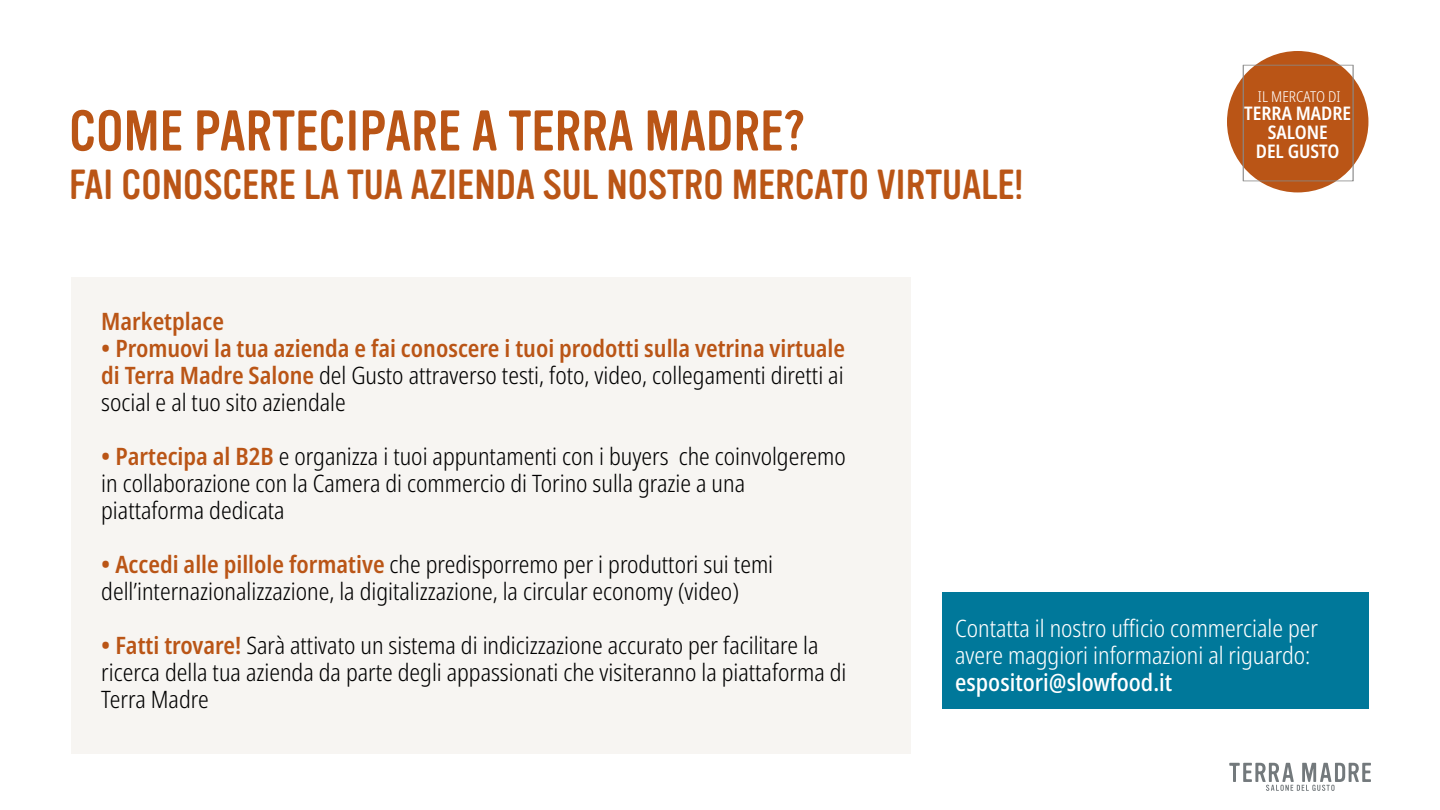
<style>
.page{position:relative;width:1440px;height:810px;background:#fff}
.page>*{position:absolute;margin:0;border:0;box-sizing:border-box;transform-origin:0 0}
.t1{font:56.25px "Vinyl OT";color:#ba5516}
.t2{font:41.25px "Vinyl OT";color:#ba5516}
.t3{font:300 condensed 24px/27px "Noto Sans";color:#000}
.t4{font:600 condensed 24px/27px "Noto Sans";color:#ba5516;text-align:justify}
.t5{font:300 condensed 24px/27px "Noto Sans";color:#fff}
.t6{font:500 condensed 24px "Noto Sans";color:#fff}
.t7{font:600 condensed 18.75px/18.8px "Noto Sans";color:#fff;text-align:center}
.t8{font:300 condensed 15px "Noto Sans";color:#fff}
.s1{font-weight:300;color:#000}
.s2{font-weight:600;color:#ba5516}
</style>
<div class="page">
<svg style="left:1229px;top:763px;width:142px;height:28px"></svg>
<div style="left:1227px;top:51px;width:141px;height:141px;background:#ba5516;border-radius:50%"></div>
<svg style="left:1243px;top:65px;width:111px;height:116px"></svg>
<div style="left:71px;top:277px;width:839px;height:477px;background:#f7f5f2"></div>
<div style="left:942px;top:592px;width:426px;height:117px;background:#00789a"></div>
<h1 class="t1" style="left:69px;top:100px;width:738px">COME PARTECIPARE A TERRA MADRE?</h1>
<h2 class="t2" style="left:69px;top:162px;width:956px">FAI CONOSCERE LA TUA AZIENDA SUL NOSTRO MERCATO VIRTUALE!</h2>
<p class="t8" style="left:1258px;top:86px;width:84px">IL MERCATO DI</p>
<p class="t7" style="left:1244px;top:105px;width:108px">TERRA MADRE<br>SALONE<br>DEL GUSTO</p>
<p class="t4" style="left:101px;top:308px;width:124px">Marketplace</p>
<p class="t4" style="left:101px;top:335px;width:745px">• Promuovi la tua azienda e fai conoscere i tuoi prodotti sulla vetrina virtuale di Terra Madre Salone <span class="s1">del Gusto attraverso testi, foto, video, collegamenti diretti ai social e al tuo sito aziendale</span></p>
<p class="t3" style="left:101px;top:444px;width:746px"><span class="s2">• Partecipa al B2B</span> e organizza i tuoi appuntamenti con i buyers che coinvolgeremo in collaborazione con la Camera di commercio di Torino sulla grazie a una piattaforma dedicata</p>
<p class="t3" style="left:101px;top:552px;width:673px"><span class="s2">• Accedi alle pillole formative</span> che predisporremo per i produttori sui temi dell’internazionalizzazione, la digitalizzazione, la circular economy (video)</p>
<p class="t3" style="left:101px;top:633px;width:747px"><span class="s2">• Fatti trovare!</span> Sarà attivato un sistema di indicizzazione accurato per facilitare la ricerca della tua azienda da parte degli appassionati che visiteranno la piattaforma di<br>Terra Madre</p>
<p class="t5" style="left:955px;top:616px;width:364px">Contatta il nostro ufficio commerciale per avere maggiori informazioni al riguardo:</p>
<p class="t6" style="left:955px;top:666px;width:219px">espositori@slowfood.it</p>
</div>
